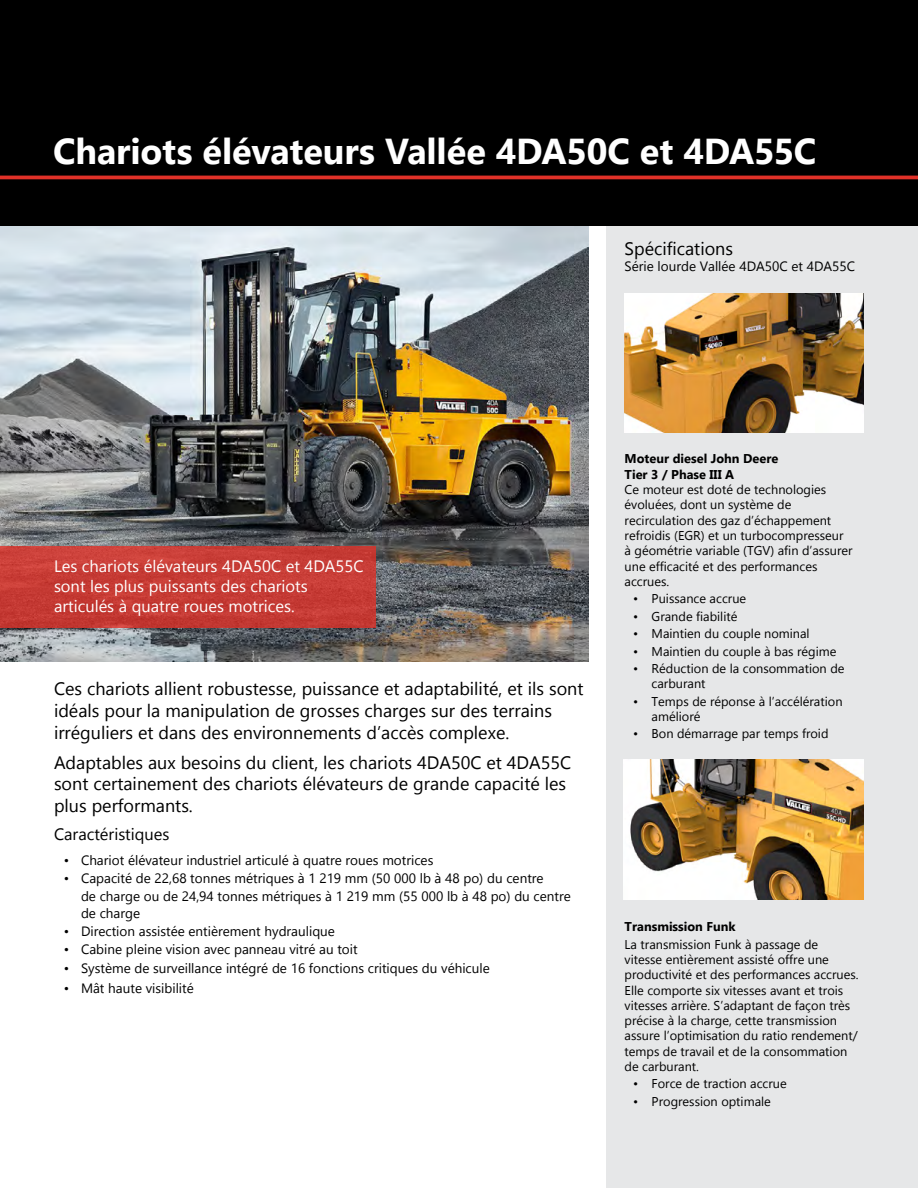
<style>
.page{position:relative;width:918px;height:1188px;background:#fff}
.page>*{position:absolute;margin:0;border:0;box-sizing:border-box;transform-origin:0 0}
.t1{font:700 36px "Gadugi";letter-spacing:-.005em;color:#fff}
.t2{font:18px/21.6px "Gadugi";color:#000}
.t3{font:16.5px/19.8px "Gadugi";color:#fff}
.t4{font:16.5px "Gadugi";color:#000}
.t5{font:13.5px/18.3px "Gadugi";color:#000}
.t6{font:12.75px/15.3px "Gadugi";color:#000}
.t7{font:700 12.75px/15.3px "Gadugi";color:#000}
</style>
<div class="page">
<img style="left:0;top:225px;width:588px;height:436px">
<div style="left:606px;top:210px;width:312px;height:978px;background:#e6e7e8"></div>
<div style="left:0;top:0;width:918px;height:225px;background:#000"></div>
<hr style="left:0;top:176px;width:918px;height:3px;background:#e03128">
<img style="left:624px;top:760px;width:239px;height:139px">
<img style="left:625px;top:293px;width:239px;height:140px">
<div style="left:0;top:546px;width:376px;height:81px;background:#c73b35"></div>
<h1 class="t1" style="left:53px;top:130px;width:764px">Chariots élévateurs Vallée 4DA50C et 4DA55C</h1>
<h2 class="t2" style="left:625px;top:238px;width:110px">Spécifications</h2>
<p class="t5" style="left:625px;top:257px;width:232px">Série lourde Vallée 4DA50C et 4DA55C</p>
<p class="t3" style="left:54px;top:556px;width:311px">Les chariots élévateurs 4DA50C et 4DA55C sont les plus puissants des chariots articulés à quatre roues motrices.</p>
<h2 class="t2" style="left:54px;top:678px;width:531px">Ces chariots allient robustesse, puissance et adaptabilité, et ils sont idéals pour la manipulation de grosses charges sur des terrains irréguliers et dans des environnements d’accès complexe.</h2>
<h2 class="t2" style="left:54px;top:751px;width:519px">Adaptables aux besoins du client, les chariots 4DA50C et 4DA55C sont certainement des chariots élévateurs de grande capacité les plus performants.</h2>
<p class="t4" style="left:54px;top:824px;width:117px">Caractéristiques</p>
<p class="t5" style="left:64px;top:851px;width:371px">• Chariot élévateur industriel articulé à quatre roues motrices</p>
<p class="t5" style="left:81px;top:869px;width:491px;text-indent:-17px">• Capacité de 22,68 tonnes métriques à 1 219 mm (50 000 lb à 48 po) du centre<br>de charge ou de 24,94 tonnes métriques à 1 219 mm (55 000 lb à 48 po) du centre</p>
<p class="t5" style="left:81px;top:904px;width:61px">de charge</p>
<p class="t5" style="left:64px;top:922px;width:273px">• Direction assistée entièrement hydraulique</p>
<p class="t5" style="left:64px;top:940px;width:295px">• Cabine pleine vision avec panneau vitré au toit</p>
<p class="t5" style="left:64px;top:959px;width:427px">• Système de surveillance intégré de 16 fonctions critiques du véhicule</p>
<p class="t5" style="left:64px;top:979px;width:131px">• Mât haute visibilité</p>
<p class="t7" style="left:625px;top:451px;width:155px">Moteur diesel John Deere<br>Tier 3 / Phase III A</p>
<p class="t6" style="left:625px;top:482px;width:229px">Ce moteur est doté de technologies évoluées, dont un système de recirculation des gaz d’échappement refroidis (EGR) et un turbocompresseur à géométrie variable (TGV) afin d’assurer une efficacité et des performances accrues.</p>
<p class="t6" style="left:633px;top:591px;width:115px">• Puissance accrue</p>
<p class="t6" style="left:633px;top:609px;width:106px">• Grande fiabilité</p>
<p class="t6" style="left:633px;top:626px;width:178px">• Maintien du couple nominal</p>
<p class="t6" style="left:633px;top:643px;width:205px">• Maintien du couple à bas régime</p>
<p class="t6" style="left:652px;top:661px;width:194px;text-indent:-19px">• Réduction de la consommation de carburant</p>
<p class="t6" style="left:652px;top:694px;width:192px;text-indent:-19px">• Temps de réponse à l’accélération amélioré</p>
<p class="t6" style="left:633px;top:726px;width:197px">• Bon démarrage par temps froid</p>
<p class="t7" style="left:625px;top:919px;width:113px">Transmission Funk</p>
<p class="t6" style="left:625px;top:936px;width:236px">La transmission Funk à passage de vitesse entièrement assisté offre une productivité et des performances accrues.<br>Elle comporte six vitesses avant et trois vitesses arrière. S’adaptant de façon très précise à la charge, cette transmission assure l’optimisation du ratio rendement/ temps de travail et de la consommation de carburant.</p>
<p class="t6" style="left:633px;top:1076px;width:155px">• Force de traction accrue</p>
<p class="t6" style="left:633px;top:1094px;width:139px">• Progression optimale</p>
</div>
